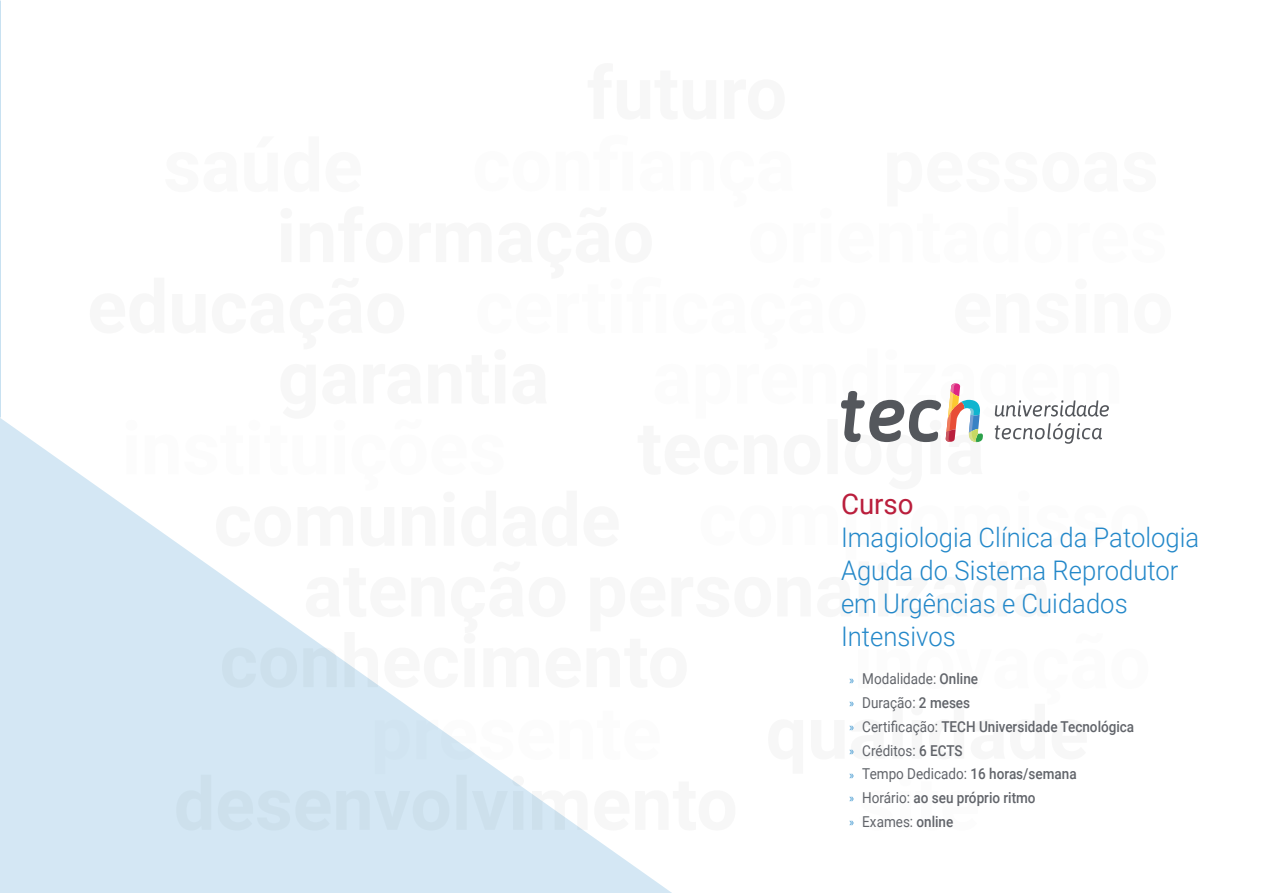
<style>
.page{position:relative;width:1263px;height:893px;background:#fff}
.page>*{position:absolute;margin:0;border:0;box-sizing:border-box;transform-origin:0 0}
.t1{font:28.5px "Roboto";color:#ba1e3c}
.t2{font:300 27px/33px "Roboto";color:#2488c9;scale:.95 1}
.t3{font:500 15px/23.7px "Roboto";color:#61646a;scale:.9 1}
.s1{font-family:"Myriad Pro";font-weight:400;font-size:12px;color:#2488c9}
.s2{font-weight:400}
</style>
<div class="page">
<svg style="left:0;top:418px;width:672px;height:475px;fill:#d4e7f4"></svg>
<svg style="left:90px;top:383px;width:1019px;height:177px"></svg>
<h1 class="t1" style="left:841px;top:484px;width:74px">Curso</h1>
<h2 class="t2" style="left:841px;top:520px;width:379px">Imagiologia Clínica da Patologia<br>Aguda do Sistema Reprodutor em Urgências e Cuidados<br>Intensivos</h2>
<p class="t3" style="left:849px;top:667px;width:318px"><span class="s1">»</span> <span class="s2">Modalidade:</span> Online<br><span class="s1">»</span> <span class="s2">Duração:</span> 2 meses<br><span class="s1">»</span> <span class="s2">Certificação:</span> TECH Universidade Tecnológica <span class="s1">»</span> <span class="s2">Créditos:</span> 6 ECTS<br><span class="s1">»</span> <span class="s2">Tempo Dedicado:</span> 16 horas/semana<br><span class="s1">»</span> <span class="s2">Horário:</span> ao seu próprio ritmo<br><span class="s1">»</span> <span class="s2">Exames:</span> online</p>
</div>
